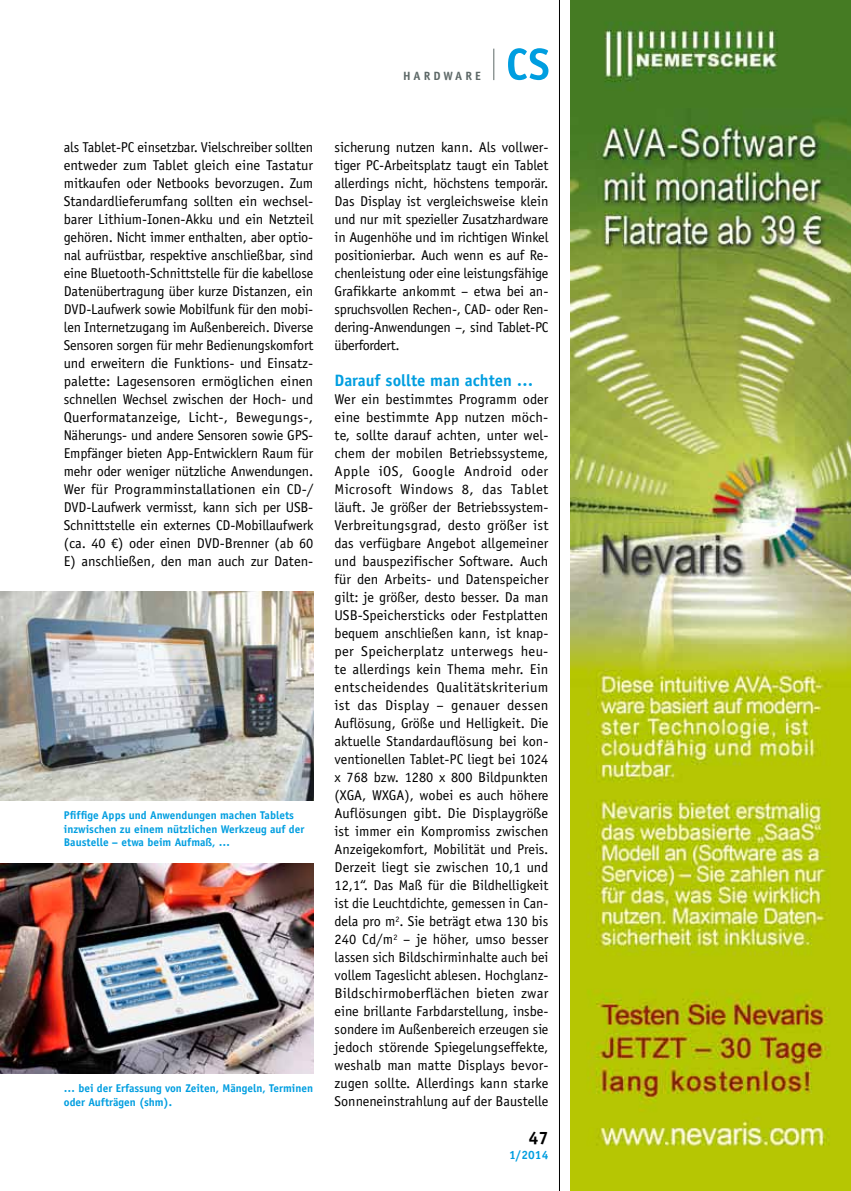
<style>
.page{position:relative;width:851px;height:1191px;background:#fff}
.page>*{position:absolute;margin:0;border:0;box-sizing:border-box;transform-origin:0 0}
.t1{font:700 18px "Officina Sans Std";color:#000}
.t2{font:700 16.5px "Officina Sans Std";color:#009ee0}
.t3{font:14.25px/18px "Officina Sans Std";letter-spacing:-.005em;color:#000;text-align:justify}
.t4{font:700 12px "Officina Sans Std";letter-spacing:.25em;color:#5d6867}
.t5{font:700 12px "Officina Sans Std";color:#009ee0}
.t6{font:700 11.25px/13.5px "Officina Sans Std";color:#009ee0}
</style>
<div class="page">
<hr style="left:493px;top:49px;width:1px;height:31px;background:#5d6867">
<svg style="left:508px;top:48px;width:40px;height:32px"></svg>
<img style="left:0;top:592px;width:313px;height:208px">
<img style="left:0;top:863px;width:313px;height:210px">
<img style="left:570px;top:0;width:280px;height:1191px">
<hr style="left:559px;top:0;width:1px;height:1191px;background:#000">
<p class="t4" style="left:403px;top:68px;width:79px">HARDWARE</p>
<p class="t3" style="left:64px;top:138px;width:251px">als Tablet-PC einsetzbar. Vielschreiber sollten entweder zum Tablet gleich eine Tastatur mitkaufen oder Netbooks bevorzugen. Zum Standardlieferumfang sollten ein wechsel&shy;barer Lithium-Ionen-Akku und ein Netzteil gehören. Nicht immer enthalten, aber optio&shy;nal aufrüstbar, respektive anschließbar, sind eine Bluetooth-Schnittstelle für die kabellose Datenübertragung über kurze Distanzen, ein DVD-Laufwerk sowie Mobilfunk für den mobi&shy;len Internetzugang im Außenbereich. Diverse Sensoren sorgen für mehr Bedienungskomfort und erweitern die Funktions- und Einsatz&shy;palette: Lagesensoren ermöglichen einen schnellen Wechsel zwischen der Hoch- und Querformatanzeige, Licht-, Bewegungs-, Näherungs- und andere Sensoren sowie GPS-Empfänger bieten App-Entwicklern Raum für mehr oder weniger nützliche Anwendungen.<br>Wer für Programminstallationen ein CD-/ DVD-Laufwerk vermisst, kann sich per USB-Schnittstelle ein externes CD-Mobillaufwerk (ca. 40 €) oder einen DVD-Brenner (ab 60<br>E) anschließen, den man auch zur Daten-</p>
<p class="t6" style="left:64px;top:808px;width:242px">Pfiffige Apps und Anwendungen machen Tablets inzwischen zu einem nützlichen Werkzeug auf der<br>Baustelle – etwa beim Aufmaß, …</p>
<p class="t6" style="left:64px;top:1081px;width:251px">… bei der Erfassung von Zeiten, Mängeln, Terminen oder Aufträgen (shm).</p>
<p class="t3" style="left:334px;top:138px;width:215px">sicherung nutzen kann. Als vollwer&shy;tiger PC-Arbeitsplatz taugt ein Tablet allerdings nicht, höchstens temporär.<br>Das Display ist vergleichsweise klein und nur mit spezieller Zusatzhardware in Augenhöhe und im richtigen Winkel positionierbar. Auch wenn es auf Re&shy;chenleistung oder eine leistungsfähige Grafikkarte ankommt – etwa bei an&shy;spruchsvollen Rechen-, CAD- oder Ren&shy;dering-Anwendungen –, sind Tablet-PC überfordert.</p>
<p class="t2" style="left:334px;top:370px;width:200px">Darauf sollte man achten …</p>
<p class="t3" style="left:334px;top:390px;width:215px">Wer ein bestimmtes Programm oder eine bestimmte App nutzen möch&shy;te, sollte darauf achten, unter wel&shy;chem der mobilen Betriebssysteme, Apple iOS, Google Android oder Microsoft Windows 8, das Tablet läuft. Je größer der Betriebssystem-Verbreitungsgrad, desto größer ist das verfügbare Angebot allgemeiner und bauspezifischer Software. Auch für den Arbeits- und Datenspeicher gilt: je größer, desto besser. Da man USB-Speichersticks oder Festplatten bequem anschließen kann, ist knap&shy;per Speicherplatz unterwegs heu&shy;te allerdings kein Thema mehr. Ein entscheidendes Qualitätskriterium ist das Display – genauer dessen Auflösung, Größe und Helligkeit. Die aktuelle Standardauflösung bei kon&shy;ventionellen Tablet-PC liegt bei 1024 x 768 bzw. 1280 x 800 Bildpunkten (XGA, WXGA), wobei es auch höhere Auflösungen gibt. Die Displaygröße ist immer ein Kompromiss zwischen Anzeigekomfort, Mobilität und Preis.<br>Derzeit liegt sie zwischen 10,1 und 12,1“. Das Maß für die Bildhelligkeit ist die Leuchtdichte, gemessen in Can&shy;dela pro m<sup>2</sup>. Sie beträgt etwa 130 bis 240 Cd/m<sup>2</sup> – je höher, umso besser lassen sich Bildschirminhalte auch bei vollem Tageslicht ablesen. Hochglanz-Bildschirmoberflächen bieten zwar eine brillante Farbdarstellung, insbe&shy;sondere im Außenbereich erzeugen sie jedoch störende Spiegelungseffekte, weshalb man matte Displays bevor&shy;zugen sollte. Allerdings kann starke Sonneneinstrahlung auf der Baustelle</p>
<p class="t1" style="left:528px;top:1127px;width:22px">47</p>
<p class="t5" style="left:509px;top:1147px;width:41px">1/2014</p>
</div>
